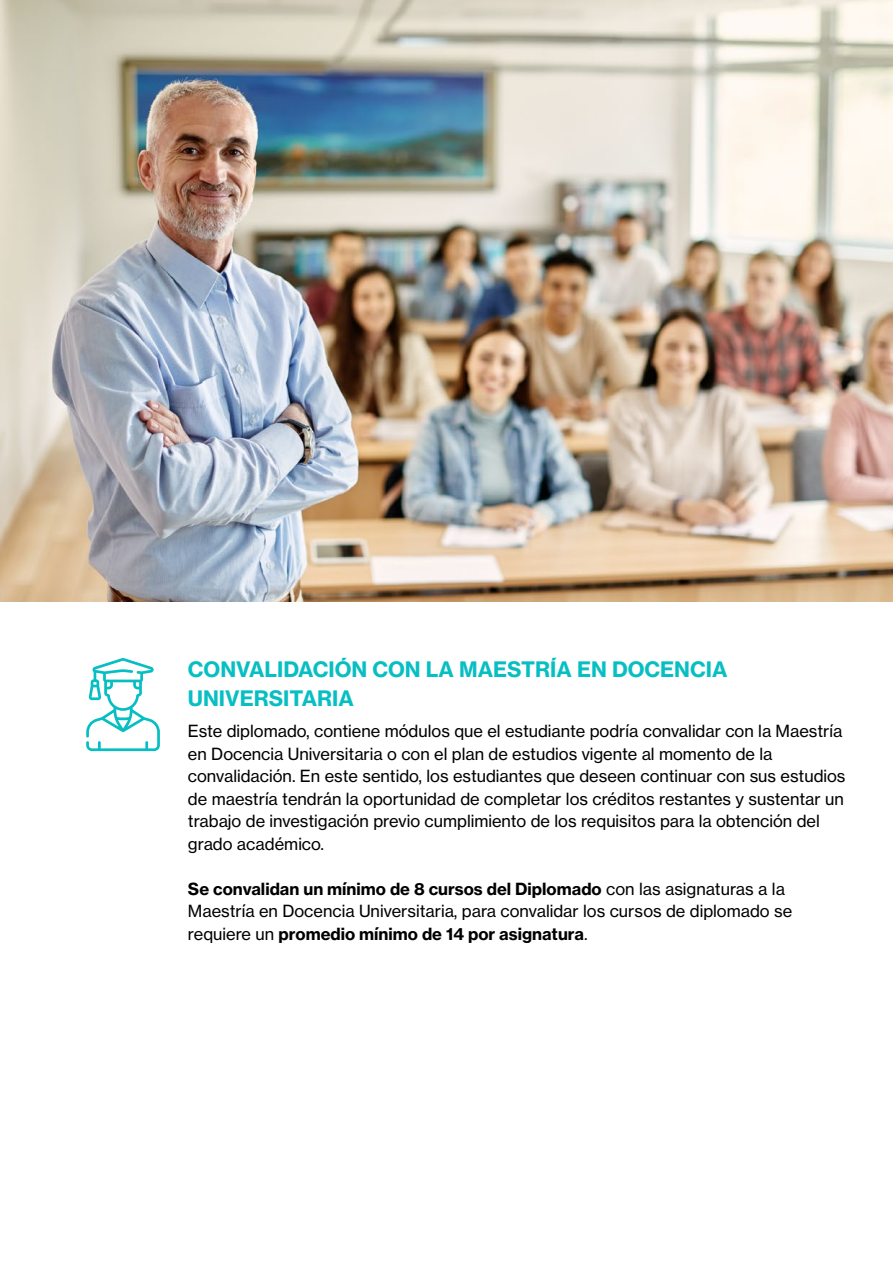
<style>
.page{position:relative;width:893px;height:1263px;background:#fff}
.page>*{position:absolute;margin:0;border:0;box-sizing:border-box;transform-origin:0 0}
.t1{font:21px/28.5px "N Haas Grotesk TX Std 75 Bd";color:#07bfc3}
.t2{font:16.5px/22.5px "N Haas Grotesk TX Std 55 Rg";color:#000}
.t3{font:16.5px "N Haas Grotesk TX Std 75 Bd";color:#000}
.s1{font-family:"N Haas Grotesk TX Std 55 Rg"}
</style>
<div class="page">
<img style="left:0;top:0;width:893px;height:601px">
<svg style="left:86px;top:658px;width:74px;height:93px"></svg>
<p class="t1" style="left:188px;top:655px;width:541px">CONVALIDACIÓN CON LA MAESTRÍA EN DOCENCIA<br>UNIVERSITARIA</p>
<p class="t2" style="left:188px;top:720px;width:659px">Este diplomado, contiene módulos que el estudiante podría convalidar con la Maestría en Docencia Universitaria o con el plan de estudios vigente al momento de la convalidación. En este sentido, los estudiantes que deseen continuar con sus estudios de maestría tendrán la oportunidad de completar los créditos restantes y sustentar un trabajo de investigación previo cumplimiento de los requisitos para la obtención del grado académico.</p>
<p class="t3" style="left:188px;top:878px;width:598px">Se convalidan un mínimo de 8 cursos del Diplomado <span class="s1">con las asignaturas a la</span></p>
<p class="t2" style="left:188px;top:900px;width:606px">Maestría en Docencia Universitaria, para convalidar los cursos de diplomado se</p>
<p class="t3" style="left:188px;top:923px;width:401px"><span class="s1">requiere un</span> promedio mínimo de 14 por asignatura<span class="s1">.</span></p>
</div>
